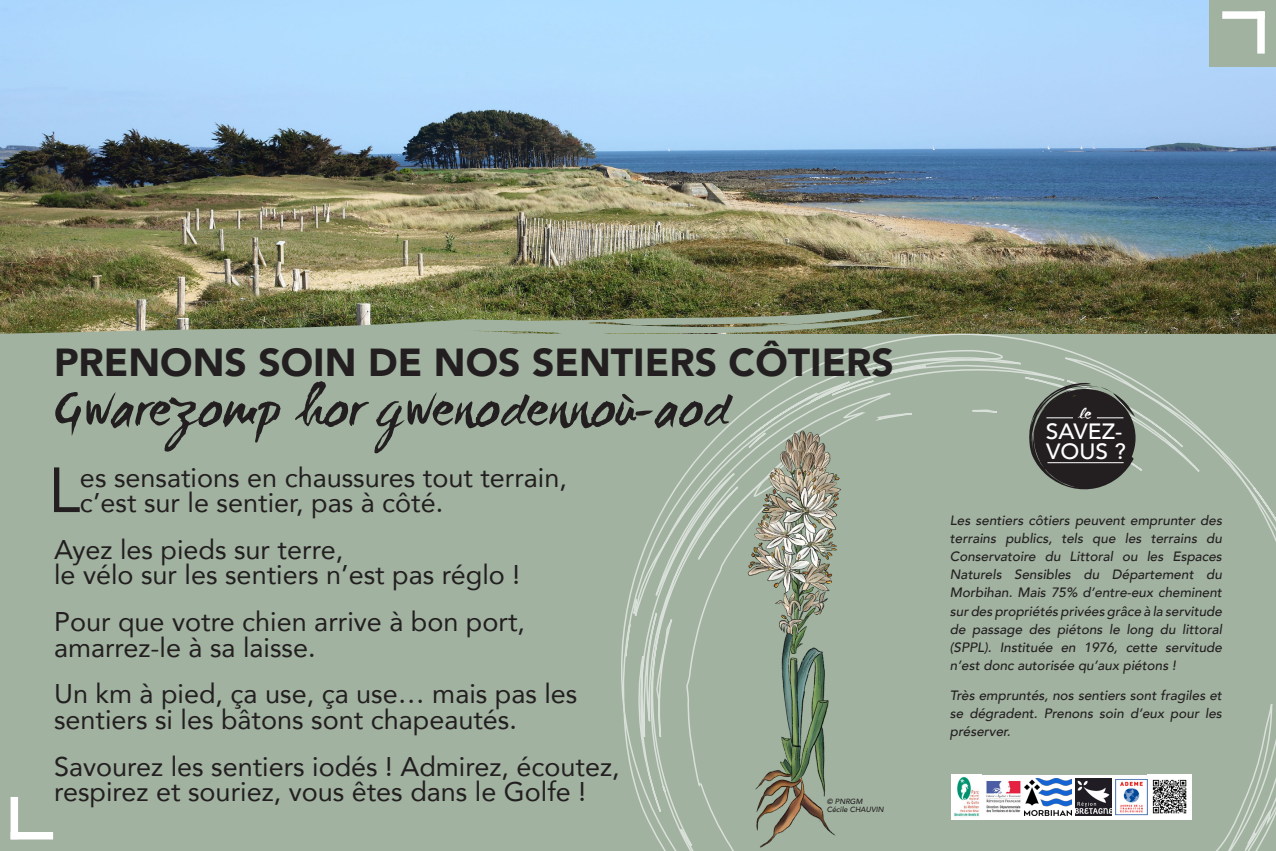
<style>
.page{position:relative;width:1276px;height:851px;background:#fff}
.page>*{position:absolute;margin:0;border:0;box-sizing:border-box;transform-origin:0 0}
.t1{font:63px "Avenir";color:#231f20}
.t2{font:52.5px "WC Mano Negra Bta";color:#231f20}
.t3{font:900 39px "Avenir";color:#231f20}
.t4{font:27px/25.5px "Avenir";color:#231f20}
.t5{font:500 22.05px/20.5px "Avenir";color:#fff}
.t6{font:italic 500 17.7px "Avenir";color:#fff}
.t7{font:15.75px "WC Mano Negra Bta";color:#fff}
.t8{font:italic 500 13.5px/18px "Avenir";color:#231f20;text-align:justify}
.t9{font:italic 500 7.5px "Avenir";color:#231f20}
</style>
<div class="page">
<div style="left:0;top:334px;width:1276px;height:516px;background:#a1b2a0"></div>
<img style="left:0;top:0;width:1276px;height:333px">
<img style="left:0;top:309px;width:923px;height:25px">
<svg style="left:842px;top:349px;width:434px;height:501px"></svg>
<div style="left:1209px;top:0;width:67px;height:67px;background:#a1b2a0"></div>
<div style="left:1257px;top:11px;width:7px;height:43px;background:#fff"></div>
<div style="left:1222px;top:11px;width:42px;height:8px;background:#fff"></div>
<div style="left:11px;top:796px;width:7px;height:43px;background:#fff"></div>
<div style="left:11px;top:831px;width:42px;height:8px;background:#fff"></div>
<svg style="left:734px;top:355px;width:503px;height:205px"></svg>
<hr style="left:1047px;top:462px;width:76px;height:1px;background:#fff">
<img style="left:621px;top:420px;width:400px;height:430px">
<p class="t3" style="left:54px;top:329px;width:841px">PRENONS SOIN DE NOS SENTIERS CÔTIERS</p>
<p class="t2" style="left:54px;top:374px;width:677px">Gwarezomp hor gwenodennoù-aod</p>
<p class="t1" style="left:48px;top:439px;width:33px">L</p>
<p class="t4" style="left:80px;top:463px;width:488px">es sensations en chaussures tout terrain, c’est sur le sentier, pas à côté.</p>
<p class="t4" style="left:54px;top:536px;width:291px">Ayez les pieds sur terre,</p>
<p class="t4" style="left:54px;top:561px;width:467px">le vélo sur les sentiers n’est pas réglo !</p>
<p class="t4" style="left:54px;top:608px;width:472px">Pour que votre chien arrive à bon port,</p>
<p class="t4" style="left:54px;top:633px;width:263px">amarrez-le à sa laisse.</p>
<p class="t4" style="left:54px;top:680px;width:525px">Un km à pied, ça use, ça use… mais pas les sentiers si les bâtons sont chapeautés.</p>
<p class="t4" style="left:54px;top:752px;width:567px">Savourez les sentiers iodés ! Admirez, écoutez, respirez et souriez, vous êtes dans le Golfe !</p>
<p class="t9" style="left:827px;top:797px;width:37px">© PNRGM</p>
<p class="t9" style="left:827px;top:804px;width:59px">Cécile CHAUVIN</p>
<p class="t7" style="left:1079px;top:403px;width:14px">le</p>
<h3 class="t5" style="left:1046px;top:419px;width:81px">SAVEZ-<br>VOUS ?</h3>
<h3 class="t6" style="left:1070px;top:435px;width:39px">odio</h3>
<p class="t8" style="left:950px;top:512px;width:274px">Les sentiers côtiers peuvent emprunter des terrains publics, tels que les terrains du Conservatoire du Littoral ou les Espaces Naturels Sensibles du Département du Morbihan. Mais 75% d’entre-eux cheminent sur des propriétés privées grâce à la servitude de passage des piétons le long du littoral (SPPL). Instituée en 1976, cette servitude n’est donc autorisée qu’aux piétons !</p>
<p class="t8" style="left:950px;top:686px;width:273px">Très empruntés, nos sentiers sont fragiles et se dégradent. Prenons soin d’eux pour les préserver.</p>
</div>
